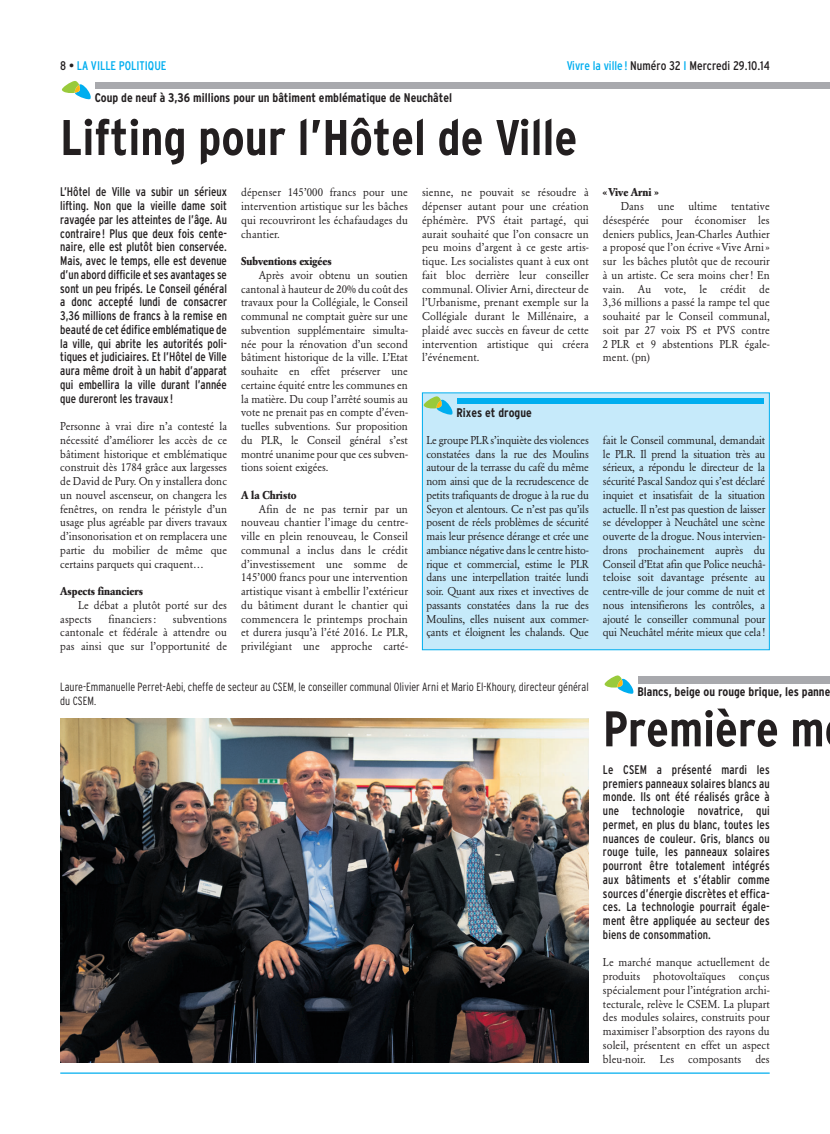
<style>
.page{position:relative;width:830px;height:1134px;background:#fff}
.page>*{position:absolute;margin:0;border:0;box-sizing:border-box;transform-origin:0 0}
.t1{font:700 condensed 50px "Interstate";color:#231f20}
.t2{font:condensed 12.5px/13.8px "Interstate";color:#231f20;text-align:justify;scale:.95 1}
.t3{font:700 condensed 12.5px "Interstate";color:#231f20}
.t4{font:condensed 12.5px "Interstate";color:#231f20}
.t5{font:condensed 12.5px "Interstate";color:#00aeef}
.t6{font:300 condensed 11.88px/13.8px "Interstate";color:#231f20;scale:.95 1}
.t7{font:11.25px/13.8px "Garamond BE";letter-spacing:.005em;color:#231f20;text-align:justify;scale:.95 1}
.t8{font:700 11.25px "Garamond BE";color:#231f20;scale:.95 1}
.s1{color:#231f20}
.s2{color:#00aeef}
</style>
<div class="page">
<hr style="left:60px;top:1072px;width:709px;height:2px;background:#00aeef">
<svg style="left:62px;top:81px;width:29px;height:18px"></svg>
<div style="left:95px;top:83px;width:734px;height:6px;background:#a8a9ad"></div>
<svg style="left:604px;top:675px;width:29px;height:19px"></svg>
<div style="left:638px;top:676px;width:191px;height:7px;background:#a8a9ad"></div>
<img style="left:60px;top:719px;width:528px;height:343px">
<div style="left:422px;top:393px;width:346px;height:256px;background:#c6eafa"></div>
<div style="left:422px;top:393px;width:347px;height:257px;border:1px solid #00aeef"></div>
<svg style="left:423px;top:396px;width:29px;height:19px"></svg>
<div style="left:457px;top:398px;width:306px;height:6px;background:#00aeef"></div>
<p class="t5" style="left:60px;top:61px;width:108px"><span class="s1">8 •</span> LA VILLE POLITIQUE</p>
<p class="t4" style="left:566px;top:61px;width:204px"><span class="s2">Vivre la ville !</span> Numéro 32 <span class="s2">I</span> Mercredi 29.10.14</p>
<p class="t3" style="left:95px;top:93px;width:359px">Coup de neuf à 3,36 millions pour un bâtiment emblématique de Neuchâtel</p>
<h1 class="t1" style="left:60px;top:119px;width:518px">Lifting pour l’Hôtel de Ville</h1>
<p class="t2" style="left:60px;top:186px;width:177px">L’Hôtel de Ville va subir un sérieux lifting. Non que la vieille dame soit ravagée par les atteintes de l’âge. Au contraire ! Plus que deux fois cente&shy;naire, elle est plutôt bien conservée.<br>Mais, avec le temps, elle est devenue d’un abord difficile et ses avantages se sont un peu fripés. Le Conseil général a donc accepté lundi de consacrer 3,36 millions de francs à la remise en beauté de cet édifice emblématique de la ville, qui abrite les autorités poli&shy;tiques et judiciaires. Et l’Hôtel de Ville aura même droit à un habit d’apparat qui embellira la ville durant l’année que dureront les travaux !</p>
<p class="t7" style="left:60px;top:420px;width:177px">Personne à vrai dire n’a contesté la nécessité d’améliorer les accès de ce bâtiment historique et emblématique construit dès 1784 grâce aux largesses de David de Pury. On y installera donc un nouvel ascenseur, on changera les fenêtres, on rendra le péristyle d’un usage plus agréable par divers travaux d’insonorisation et on remplacera une partie du mobilier de même que certains parquets qui craquent…</p>
<p class="t8" style="left:60px;top:586px;width:88px">Aspects financiers</p>
<p class="t7" style="left:60px;top:599px;width:177px;text-indent:18px">Le débat a plutôt porté sur des aspects</p>
<p class="t7" style="left:60px;top:613px;width:177px;text-indent:113px">subventions cantonale et fédérale à attendre ou pas ainsi que sur l’opportunité de</p>
<p class="t7" style="left:108px;top:613px;width:52px">financiers:</p>
<p class="t7" style="left:241px;top:186px;width:177px">dépenser 145’000 francs pour une intervention artistique sur les bâches qui recouvriront les échafaudages du chantier.</p>
<p class="t8" style="left:241px;top:256px;width:97px">Subventions exigées</p>
<p class="t7" style="left:241px;top:269px;width:177px;text-indent:18px">Après avoir obtenu un soutien cantonal à hauteur de 20% du coût des travaux pour la Collégiale, le Conseil communal ne comptait guère sur une subvention supplémentaire simulta&shy;née pour la rénovation d’un second bâtiment historique de la ville. L’Etat souhaite en effet préserver une certaine équité entre les communes en la matière. Du coup l’arrêté soumis au vote ne prenait pas en compte d’éven&shy;tuelles subventions. Sur proposition du PLR, le Conseil général s’est montré unanime pour que ces subven&shy;tions soient exigées.</p>
<p class="t8" style="left:241px;top:490px;width:60px">A la Christo</p>
<p class="t7" style="left:241px;top:503px;width:177px;text-indent:18px">Afin de ne pas ternir par un nouveau chantier l’image du centre&shy;ville en plein renouveau, le Conseil communal a inclus dans le crédit d’investissement une somme de 145’000 francs pour une intervention artistique visant à embellir l’extérieur du bâtiment durant le chantier qui commencera le printemps prochain et durera jusqu’à l’été 2016. Le PLR, privilégiant une approche carté-</p>
<p class="t7" style="left:422px;top:186px;width:177px">sienne, ne pouvait se résoudre à dépenser autant pour une création éphémère. PVS était partagé, qui aurait souhaité que l’on consacre un peu moins d’argent à ce geste artis&shy;tique. Les socialistes quant à eux ont fait bloc derrière leur conseiller communal. Olivier Arni, directeur de l’Urbanisme, prenant exemple sur la Collégiale durant le Millénaire, a plaidé avec succès en faveur de cette intervention artistique qui créera l’événement.</p>
<p class="t8" style="left:602px;top:188px;width:60px">«Vive Arni »</p>
<p class="t7" style="left:602px;top:200px;width:177px;text-indent:18px">Dans une ultime tentative désespérée pour économiser les deniers publics, Jean-Charles Authier a proposé que l’on écrive «Vive Arni» sur les bâches plutôt que de recourir à un artiste. Ce sera moins cher! En vain. Au vote, le crédit de 3,36 millions a passé la rampe tel que souhaité par le Conseil communal, soit par 27 voix PS et PVS contre 2 PLR et 9 abstentions PLR égale&shy;ment. (pn)</p>
<p class="t3" style="left:456px;top:408px;width:77px">Rixes et drogue</p>
<p class="t7" style="left:426px;top:434px;width:172px">Le groupe PLR s’inquiète des violences constatées dans la rue des Moulins autour de la terrasse du café du même nom ainsi que de la recrudescence de petits trafiquants de drogue à la rue du Seyon et alentours. Ce n’est pas qu’ils posent de réels problèmes de sécurité mais leur présence dérange et crée une ambiance négative dans le centre histo&shy;rique et commercial, estime le PLR dans une interpellation traitée lundi soir. Quant aux rixes et invectives de passants constatées dans la rue des Moulins, elles nuisent aux commer&shy;çants et éloignent les chalands. Que</p>
<p class="t7" style="left:602px;top:434px;width:172px">fait le Conseil communal, demandait le PLR. Il prend la situation très au sérieux, a répondu le directeur de la sécurité Pascal Sandoz qui s’est déclaré inquiet et insatisfait de la situation actuelle. Il n’est pas question de laisser se développer à Neuchâtel une scène ouverte de la drogue. Nous intervien&shy;drons prochainement auprès du Conseil d’Etat afin que Police neuchâ&shy;teloise soit davantage présente au centre-ville de jour comme de nuit et nous intensifierons les contrôles, a ajouté le conseiller communal pour qui Neuchâtel mérite mieux que cela!</p>
<p class="t6" style="left:60px;top:681px;width:557px">Laure-Emmanuelle Perret-Aebi, cheffe de secteur au CSEM, le conseiller communal Olivier Arni et Mario El-Khoury, directeur général du CSEM.</p>
<p class="t3" style="left:637px;top:687px;width:194px">Blancs, beige ou rouge brique, les panne</p>
<h1 class="t1" style="left:602px;top:710px;width:223px">Première m</h1>
<p class="t2" style="left:602px;top:764px;width:177px">Le CSEM a présenté mardi les premiers panneaux solaires blancs au monde. Ils ont été réalisés grâce à une technologie novatrice, qui permet, en plus du blanc, toutes les nuances de couleur. Gris, blancs ou rouge tuile, les panneaux solaires pourront être totalement intégrés aux bâtiments et s’établir comme sources d’énergie discrètes et effica&shy;ces. La technologie pourrait égale&shy;ment être appliquée au secteur des biens de consommation.</p>
<p class="t7" style="left:602px;top:956px;width:177px">Le marché manque actuellement de produits photovoltaïques conçus spécialement pour l’intégration archi&shy;tecturale, relève le CSEM. La plupart des modules solaires, construits pour maximiser l’absorption des rayons du soleil, présentent en effet un aspect bleu-noir. Les composants des</p>
</div>
